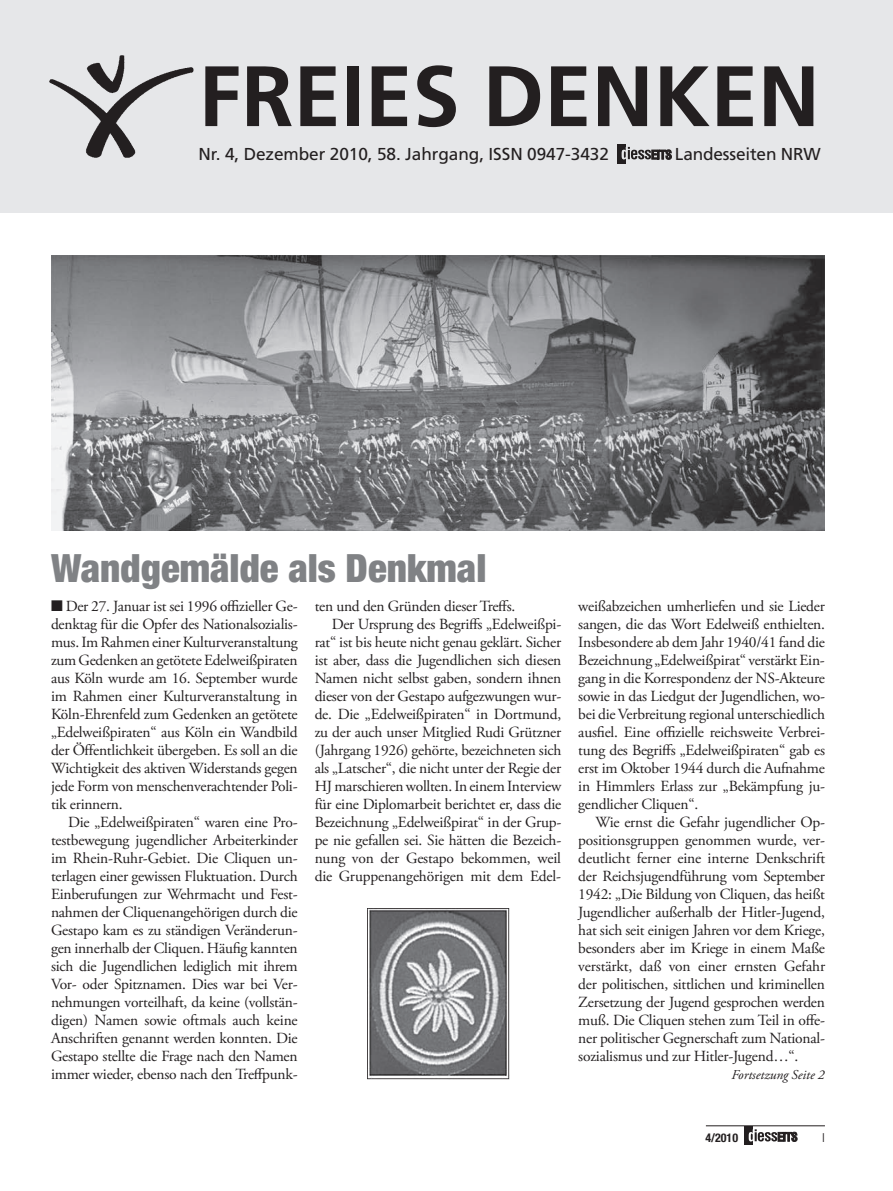
<style>
.page{position:relative;width:893px;height:1191px;background:#fff}
.page>*{position:absolute;margin:0;border:0;box-sizing:border-box;transform-origin:0 0}
.t1{font:700 85.5px "Frutiger";color:#231f20}
.t2{font:900 condensed 39px "Helvetica Neue";color:#808285}
.t3{font:17.25px "Frutiger";letter-spacing:-.005em;color:#231f20}
.t4{font:15.45px/18px "Adobe Garamond Pro";letter-spacing:-.015em;color:#231f20;text-align:justify}
.t5{font:italic 13.5px "Adobe Garamond Pro";color:#231f20}
.t6{font:300 12.45px "Helvetica Neue";color:#231f20}
.t7{font:700 condensed 12px "Helvetica Neue";color:#231f20}
</style>
<div class="page">
<div style="left:745px;top:1126px;width:8px;height:19px;background:#231f20"></div>
<svg style="left:749px;top:1129px;width:48px;height:12px"></svg>
<hr style="left:706px;top:1125px;width:119px;height:1px;background:#231f20">
<div style="left:0;top:0;width:893px;height:212px;background:#e6e7e9"></div>
<img style="left:49px;top:55px;width:145px;height:103px">
<div style="left:617px;top:144px;width:9px;height:19px;background:#231f20"></div>
<svg style="left:622px;top:147px;width:50px;height:13px"></svg>
<img style="left:51px;top:255px;width:774px;height:275px">
<img style="left:367px;top:908px;width:142px;height:171px">
<h1 class="t1" style="left:198px;top:46px;width:623px">FREIES DENKEN</h1>
<p class="t3" style="left:198px;top:143px;width:412px">Nr. 4, Dezember 2010, 58. Jahrgang, ISSN 0947-3432</p>
<p class="t3" style="left:675px;top:143px;width:147px">Landesseiten NRW</p>
<h2 class="t2" style="left:51px;top:544px;width:437px">Wandgemälde als Denkmal</h2>
<p class="t4" style="left:51px;top:598px;width:248px">■ Der 27. Januar ist sei 1996 offizieller Ge&shy;denktag für die Opfer des Nationalsozialis&shy;mus. Im Rahmen einer Kulturveranstaltung zum Gedenken an getötete Edelweißpiraten aus Köln wurde am 16. September wurde im Rahmen einer Kulturveranstaltung in Köln-Ehrenfeld zum Gedenken an getötete „Edelweißpiraten“ aus Köln ein Wandbild der Öffentlichkeit übergeben. Es soll an die Wichtigkeit des aktiven Widerstands gegen jede Form von menschenverachtender Poli&shy;tik erinnern.</p>
<p class="t4" style="left:51px;top:814px;width:248px;text-indent:17px">Die „Edelweißpiraten“ waren eine Pro&shy;testbewegung jugendlicher Arbeiterkinder im Rhein-Ruhr-Gebiet. Die Cliquen un&shy;terlagen einer gewissen Fluktuation. Durch Einberufungen zur Wehrmacht und Fest&shy;nahmen der Cliquenangehörigen durch die Gestapo kam es zu ständigen Veränderun&shy;gen innerhalb der Cliquen. Häufig kannten sich die Jugendlichen lediglich mit ihrem Vor- oder Spitznamen. Dies war bei Ver&shy;nehmungen vorteilhaft, da keine (vollstän&shy;digen) Namen sowie oftmals auch keine Anschriften genannt werden konnten. Die Gestapo stellte die Frage nach den Namen immer wieder, ebenso nach den Treffpunk-</p>
<p class="t4" style="left:315px;top:598px;width:202px">ten und den Gründen dieser Treffs.</p>
<p class="t4" style="left:332px;top:616px;width:231px">Der Ursprung des Begriffs „Edelweißpi-</p>
<p class="t4" style="left:315px;top:634px;width:248px">rat“ ist bis heute nicht genau geklärt. Sicher</p>
<p class="t4" style="left:315px;top:652px;width:248px">ist aber, dass die Jugendlichen sich diesen</p>
<p class="t4" style="left:315px;top:670px;width:248px">Namen nicht selbst gaben, sondern ihnen</p>
<p class="t4" style="left:315px;top:688px;width:248px">dieser von der Gestapo aufgezwungen wur-</p>
<p class="t4" style="left:315px;top:706px;width:248px">de. Die „Edelweißpiraten“ in Dortmund,</p>
<p class="t4" style="left:315px;top:724px;width:248px">zu der auch unser Mitglied Rudi Grützner</p>
<p class="t4" style="left:315px;top:742px;width:248px">(Jahrgang 1926) gehörte, bezeichneten sich</p>
<p class="t4" style="left:315px;top:760px;width:248px">als „Latscher“, die nicht unter der Regie der</p>
<p class="t4" style="left:315px;top:778px;width:248px">HJ marschieren wollten. In einem Interview</p>
<p class="t4" style="left:315px;top:796px;width:248px">für eine Diplomarbeit berichtet er, dass die</p>
<p class="t4" style="left:315px;top:814px;width:248px">Bezeichnung „Edelweißpirat“ in der Grup-</p>
<p class="t4" style="left:315px;top:832px;width:248px">pe nie gefallen sei. Sie hätten die Bezeich-</p>
<p class="t4" style="left:315px;top:850px;width:248px">nung von der Gestapo bekommen, weil</p>
<p class="t4" style="left:315px;top:868px;width:248px">die Gruppenangehörigen mit dem Edel-</p>
<p class="t4" style="left:578px;top:598px;width:248px">weißabzeichen umherliefen und sie Lieder sangen, die das Wort Edelweiß enthielten.<br>Insbesondere ab dem Jahr 1940/41 fand die Bezeichnung „Edelweißpirat“ verstärkt Ein&shy;gang in die Korrespondenz der NS-Akteure sowie in das Liedgut der Jugendlichen, wo&shy;bei die Verbreitung regional unterschiedlich ausfiel. Eine offizielle reichsweite Verbrei&shy;tung des Begriffs „Edelweißpiraten“ gab es erst im Oktober 1944 durch die Aufnahme in Himmlers Erlass zur „Bekämpfung ju&shy;gendlicher Cliquen“.</p>
<p class="t4" style="left:578px;top:814px;width:248px;text-indent:17px">Wie ernst die Gefahr jugendlicher Op&shy;positionsgruppen genommen wurde, ver&shy;deutlicht ferner eine interne Denkschrift der Reichsjugendführung vom September 1942: „Die Bildung von Cliquen, das heißt Jugendlicher außerhalb der Hitler-Jugend, hat sich seit einigen Jahren vor dem Kriege, besonders aber im Kriege in einem Maße verstärkt, daß von einer ernsten Gefahr der politischen, sittlichen und kriminellen Zersetzung der Jugend gesprochen werden muß. Die Cliquen stehen zum Teil in offe&shy;ner politischer Gegnerschaft zum National&shy;sozialismus und zur Hitler-Jugend…“.</p>
<p class="t5" style="left:731px;top:1067px;width:95px">Fortsetzung Seite 2</p>
<p class="t7" style="left:705px;top:1130px;width:34px">4/2010</p>
<p class="t6" style="left:822px;top:1130px;width:4px">I</p>
</div>
